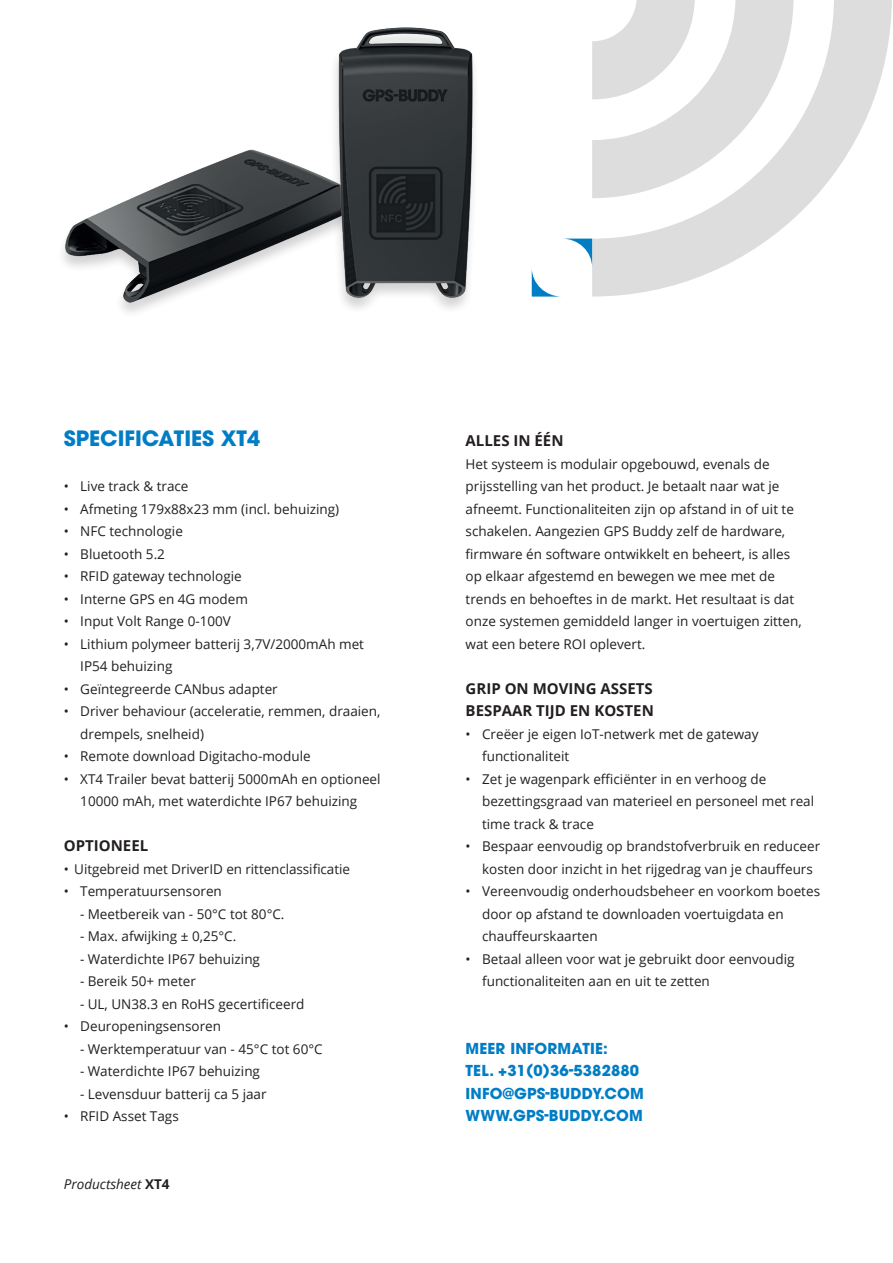
<style>
.page{position:relative;width:893px;height:1263px;background:#fff}
.page>*{position:absolute;margin:0;border:0;box-sizing:border-box;transform-origin:0 0}
.t1{font:700 21px "ITC Avant Garde Pro";color:#007dc5}
.t2{font:700 15px/22.5px "ITC Avant Garde Pro";letter-spacing:.01em;color:#007dc5}
.t3{font:700 15px/22.5px "Open Sans";color:#231f20}
.t4{font:13.5px/22.5px "Open Sans";color:#231f20}
.t5{font:13.5px "Open Sans";letter-spacing:-.005em;color:#232322}
.t6{font:italic 13.5px "Open Sans";color:#231f20}
.s1{font-weight:700;font-style:normal}
</style>
<div class="page">
<svg style="left:592px;top:0;width:300px;height:297px"></svg>
<svg style="left:592px;top:0;width:201px;height:198px"></svg>
<svg style="left:532px;top:239px;width:60px;height:58px"></svg>
<img style="left:63px;top:149px;width:253px;height:164px">
<img style="left:316px;top:27px;width:158px;height:282px">
<h1 class="t1" style="left:64px;top:425px;width:198px">SPECIFICATIES XT4</h1>
<p class="t4" style="left:64px;top:475px;width:126px">• Live track &amp; trace</p>
<p class="t4" style="left:64px;top:497px;width:277px">• Afmeting 179x88x23 mm (incl. behuizing)</p>
<p class="t4" style="left:64px;top:520px;width:121px">• NFC technologie</p>
<p class="t4" style="left:64px;top:542px;width:103px">• Bluetooth 5.2</p>
<p class="t4" style="left:64px;top:565px;width:179px">• RFID gateway technologie</p>
<p class="t4" style="left:64px;top:587px;width:186px">• Interne GPS en 4G modem</p>
<p class="t4" style="left:64px;top:610px;width:169px">• Input Volt Range 0-100V</p>
<p class="t4" style="left:80px;top:632px;width:285px;text-indent:-16px">• Lithium polymeer batterij 3,7V/2000mAh met<br>IP54 behuizing</p>
<p class="t4" style="left:64px;top:677px;width:216px">• Geïntegreerde CANbus adapter</p>
<p class="t4" style="left:80px;top:700px;width:302px;text-indent:-16px">• Driver behaviour (acceleratie, remmen, draaien, drempels, snelheid)</p>
<p class="t4" style="left:64px;top:745px;width:248px">• Remote download Digitacho-module</p>
<p class="t4" style="left:64px;top:767px;width:318px;text-align:center">• XT4 Trailer bevat batterij 5000mAh en optioneel<br>10000 mAh, met waterdichte IP67 behuizing</p>
<p class="t3" style="left:64px;top:834px;width:86px">OPTIONEEL</p>
<p class="t5" style="left:64px;top:860px;width:288px">• Uitgebreid met DriverID en rittenclassificatie</p>
<p class="t4" style="left:64px;top:880px;width:160px">• Temperatuursensoren</p>
<p class="t4" style="left:80px;top:902px;width:206px">- Meetbereik van - 50°C tot 80°C.</p>
<p class="t4" style="left:80px;top:925px;width:158px">- Max. afwijking ± 0,25°C.</p>
<p class="t4" style="left:80px;top:947px;width:181px">- Waterdichte IP67 behuizing</p>
<p class="t4" style="left:80px;top:970px;width:117px">- Bereik 50+ meter</p>
<p class="t4" style="left:80px;top:992px;width:226px">- UL, UN38.3 en RoHS gecertificeerd</p>
<p class="t4" style="left:64px;top:1015px;width:159px">• Deuropeningsensoren</p>
<p class="t4" style="left:80px;top:1037px;width:244px">- Werktemperatuur van - 45°C tot 60°C</p>
<p class="t4" style="left:80px;top:1060px;width:181px">- Waterdichte IP67 behuizing</p>
<p class="t4" style="left:80px;top:1082px;width:188px">- Levensduur batterij ca 5 jaar</p>
<p class="t4" style="left:64px;top:1105px;width:117px">• RFID Asset Tags</p>
<p class="t6" style="left:64px;top:1175px;width:107px">Productsheet <span class="s1">XT4</span></p>
<p class="t3" style="left:466px;top:429px;width:99px">ALLES IN ÉÉN</p>
<p class="t4" style="left:466px;top:452px;width:338px">Het systeem is modulair opgebouwd, evenals de prijsstelling van het product. Je betaalt naar wat je afneemt. Functionaliteiten zijn op afstand in of uit te schakelen. Aangezien GPS Buddy zelf de hardware, firmware én software ontwikkelt en beheert, is alles op elkaar afgestemd en bewegen we mee met de trends en behoeftes in de markt. Het resultaat is dat onze systemen gemiddeld langer in voertuigen zitten, wat een betere ROI oplevert.</p>
<p class="t3" style="left:466px;top:677px;width:190px">GRIP ON MOVING ASSETS<br>BESPAAR TIJD EN KOSTEN</p>
<p class="t4" style="left:482px;top:722px;width:278px;text-indent:-16px">• Creëer je eigen IoT-netwerk met de gateway functionaliteit</p>
<p class="t4" style="left:482px;top:767px;width:334px;text-indent:-16px">• Zet je wagenpark efficiënter in en verhoog de bezettingsgraad van materieel en personeel met real time track &amp; trace</p>
<p class="t4" style="left:482px;top:835px;width:340px;text-indent:-16px">• Bespaar eenvoudig op brandstofverbruik en reduceer kosten door inzicht in het rijgedrag van je chauffeurs</p>
<p class="t4" style="left:482px;top:880px;width:339px;text-indent:-16px">• Vereenvoudig onderhoudsbeheer en voorkom boetes door op afstand te downloaden voertuigdata en chauffeurskaarten</p>
<p class="t4" style="left:482px;top:947px;width:314px;text-indent:-16px">• Betaal alleen voor wat je gebruikt door eenvoudig functionaliteiten aan en uit te zetten</p>
<p class="t2" style="left:466px;top:1037px;width:180px">MEER INFORMATIE:<br>TEL. +31(0)36-5382880<br>INFO@GPS-BUDDY.COM<br>WWW.GPS-BUDDY.COM</p>
</div>
